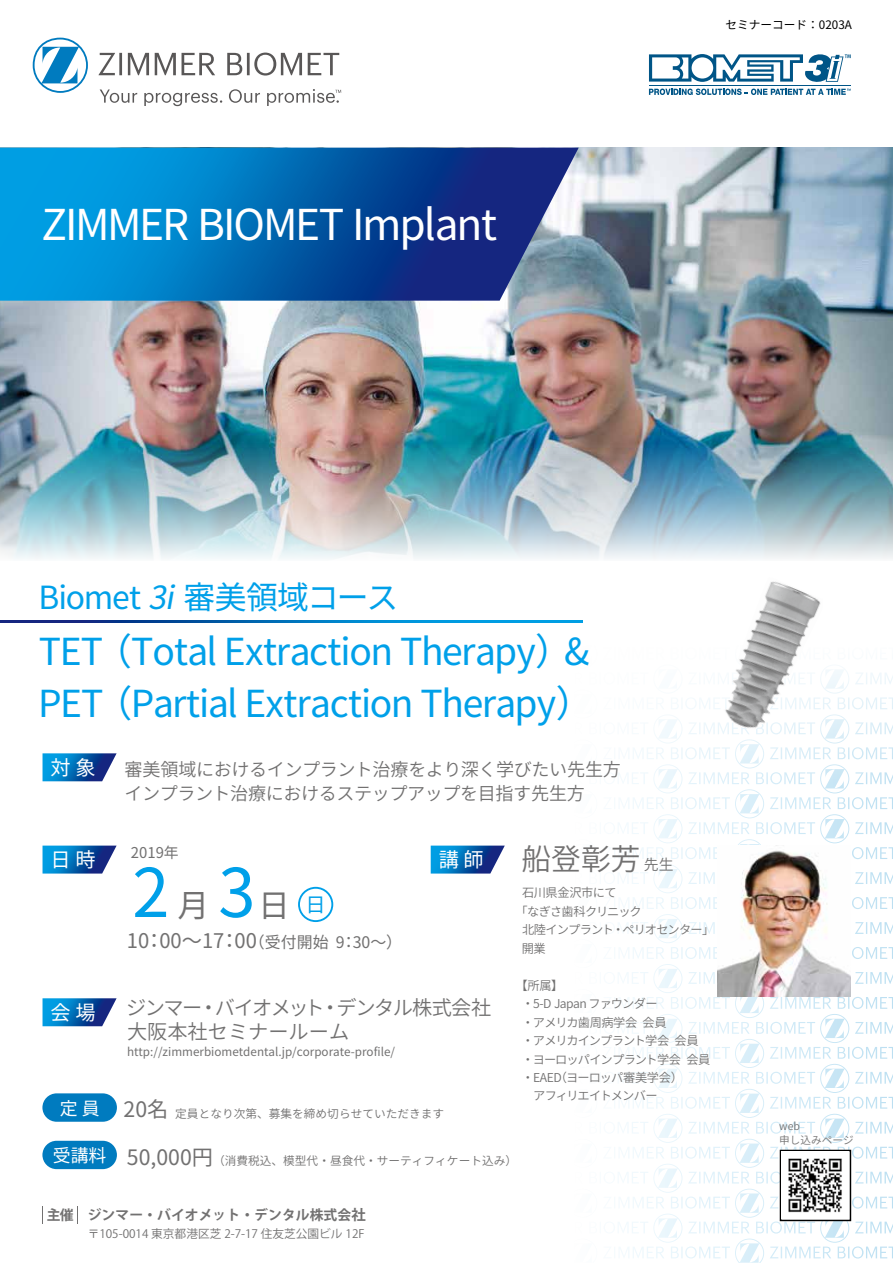
<style>
.page{position:relative;width:893px;height:1263px;background:#fff}
.page>*{position:absolute;margin:0;border:0;box-sizing:border-box;transform-origin:0 0}
.t1{font:66.9px "Noto Sans CJ Kjp";color:#00a0e9}
.t2{font:42.45px "Noto Sans CJ Kjp";letter-spacing:-.045em;color:#fff}
.t3{font:37.2px/51.6px "Noto Sans CJ Kjp";letter-spacing:-.03em;color:#00a0e9}
.t4{font:31.95px "Noto Sans CJ Kjp";letter-spacing:-.035em;color:#00a0e9}
.t5{font:600 29.7px "Noto Sans CJ Kjp";color:#727171}
.t6{font:600 20.25px/24.5px "Noto Sans CJ Kjp";letter-spacing:-.035em;color:#727171}
.t7{font:20.25px "Noto Sans CJ Kjp";color:#727171}
.t8{font:20.25px "Noto Sans CJ Kjp";color:#fff}
.t9{font:600 18px/24.5px "Noto Sans CJ Kjp";letter-spacing:-.02em;color:#727171}
.t10{font:17.85px "Noto Sans CJ Kjp";color:#fff}
.t11{font:14.85px "Noto Sans CJ Kjp";color:#727171}
.t12{font:700 13.8px "Koz Go Pro";letter-spacing:.005em;color:#727171}
.t13{font:600 12.15px "Noto Sans CJ Kjp";letter-spacing:-.06em;color:#727171}
.t14{font:600 12.15px "Noto Sans CJ Kjp";letter-spacing:-.03em;color:#727171}
.t15{font:600 12.15px "Noto Sans CJ Kjp";letter-spacing:-.08em;color:#727171}
.t16{font:600 11.7px "Noto Sans CJ Kjp";color:#727171}
.t17{font:11.7px "Noto Sans CJ Kjp";color:#727171}
.t18{font:11.7px "Koz Go Pro";color:#727171}
.t19{font:11.7px "Noto Sans CJ Kjp";color:#000}
.t20{font:600 10.65px/13.8px "Noto Sans CJ Kjp";color:#727171}
.s1{font-style:italic}
.s2{font-size:31.95px;color:#727171}
.s3{font-size:20.25px}
.s4{font-size:15.9px}
.s5{font-weight:400;font-size:21.3px}
.s6{font-size:14.4px}
.s7{font-size:14.85px}
</style>
<div class="page">
<img style="left:0;top:148px;width:893px;height:295px">
<img style="left:0;top:443px;width:893px;height:116px">
<svg style="left:99px;top:53px;width:240px;height:23px"></svg>
<svg style="left:33px;top:38px;width:55px;height:55px"></svg>
<svg style="left:100px;top:89px;width:37px;height:14px"></svg>
<svg style="left:144px;top:93px;width:78px;height:13px"></svg>
<svg style="left:229px;top:89px;width:31px;height:14px"></svg>
<svg style="left:267px;top:89px;width:74px;height:17px"></svg>
<svg style="left:649px;top:54px;width:202px;height:28px"></svg>
<svg style="left:649px;top:89px;width:202px;height:6px"></svg>
<hr style="left:649px;top:85px;width:202px;height:1px;background:#005587">
<svg style="left:0;top:148px;width:579px;height:153px;background:#0f6ab2"></svg>
<svg style="left:556px;top:622px;width:337px;height:641px"></svg>
<div style="left:42px;top:1093px;width:75px;height:29px;background:#007bbf;border-radius:14px"></div>
<svg style="left:77px;top:1206px;width:1px;height:18px"></svg>
<svg style="left:43px;top:753px;width:74px;height:28px;background:#2076b9"></svg>
<div style="left:298px;top:887px;width:35px;height:35px;border:2px solid #00a0e9;border-radius:50%"></div>
<svg style="left:43px;top:845px;width:74px;height:28px;background:#2277ba"></svg>
<svg style="left:431px;top:845px;width:74px;height:28px;background:#2176ba"></svg>
<div style="left:42px;top:1141px;width:75px;height:28px;background:#007bbf;border-radius:14px"></div>
<svg style="left:0;top:620px;width:583px;height:2px"></svg>
<div style="left:780px;top:1150px;width:71px;height:71px;border:1px solid #000"></div>
<img style="left:724px;top:581px;width:99px;height:149px">
<img style="left:717px;top:845px;width:133px;height:151px">
<svg style="left:43px;top:998px;width:74px;height:28px;background:#2075b9"></svg>
<img style="left:782px;top:1152px;width:67px;height:67px">
<h2 class="t2" style="left:41px;top:201px;width:457px">ZIMMER BIOMET Implant</h2>
<p class="t19" style="left:725px;top:18px;width:128px">セミナーコード：0203A</p>
<h3 class="t4" style="left:39px;top:579px;width:153px">Biomet <span class="s1">3i</span></h3>
<h3 class="t4" style="left:184px;top:579px;width:216px">審美領域コース</h3>
<h3 class="t3" style="left:38px;top:627px;width:556px">TET（Total Extraction Therapy）&amp;<br>PET（Partial Extraction Therapy）</h3>
<h3 class="t8" style="left:51px;top:756px;width:46px">対 象</h3>
<h3 class="t9" style="left:124px;top:757px;width:498px">審美領域におけるインプラント治療をより深く学びたい先生方インプラント治療におけるステップアップを目指す先生方</h3>
<p class="t11" style="left:131px;top:844px;width:49px">2019年</p>
<h3 class="t8" style="left:51px;top:848px;width:46px">日 時</h3>
<h3 class="t8" style="left:439px;top:848px;width:46px">講 師</h3>
<h1 class="t1" style="left:132px;top:855px;width:195px">2<span class="s2">月</span>3<span class="s2">日</span> <span class="s3">日</span></h1>
<h3 class="t7" style="left:127px;top:929px;width:277px">10：00～17：00<span class="s4">（受付開始 9：30～）</span></h3>
<h3 class="t8" style="left:51px;top:1001px;width:46px">会 場</h3>
<h3 class="t6" style="left:126px;top:995px;width:366px">ジンマー・バイオメット・デンタル株式会社大阪本社セミナールーム</h3>
<p class="t17" style="left:127px;top:1045px;width:270px">http://zimmerbiometdental.jp/corporate-profile/</p>
<p class="t16" style="left:124px;top:1107px;width:322px"><span class="s5">20名</span>定員となり次第、募集を締め切らせていただきます</p>
<h3 class="t10" style="left:60px;top:1098px;width:41px">定 員</h3>
<h3 class="t10" style="left:53px;top:1145px;width:55px">受講料</h3>
<p class="t16" style="left:127px;top:1154px;width:392px"><span class="s5">50,000円</span>（消費税込、模型代・昼食代・サーティフィケート込み）</p>
<p class="t12" style="left:47px;top:1206px;width:320px">主催 ジンマー・バイオメット・デンタル株式会<span class="s6">社</span></p>
<p class="t18" style="left:88px;top:1226px;width:278px">〒105-0014 東京都港区芝 2-7-17 住友芝公園ビル 12F</p>
<h3 class="t5" style="left:521px;top:843px;width:154px">船登彰芳 <span class="s7">先生</span></h3>
<p class="t14" style="left:522px;top:886px;width:96px">石川県金沢市にて</p>
<p class="t13" style="left:516px;top:904px;width:128px">「なぎさ歯科クリニック</p>
<p class="t13" style="left:522px;top:923px;width:194px">北陸インプラント・ペリオセンター」</p>
<p class="t13" style="left:522px;top:941px;width:25px">開業</p>
<p class="t13" style="left:515px;top:978px;width:49px">【所属】</p>
<p class="t13" style="left:522px;top:997px;width:138px">・5-D Japan ファウンダー</p>
<p class="t13" style="left:522px;top:1015px;width:146px">・アメリカ歯周病学会 会員</p>
<p class="t13" style="left:522px;top:1034px;width:178px">・アメリカインプラント学会 会員</p>
<p class="t13" style="left:522px;top:1052px;width:190px">・ヨーロッパインプラント学会 会員</p>
<p class="t14" style="left:522px;top:1071px;width:163px">・EAED（ヨーロッパ審美学会）</p>
<p class="t15" style="left:533px;top:1089px;width:126px">アフィリエイトメンバー</p>
<p class="t20" style="left:779px;top:1119px;width:76px">web<br>申し込みページ</p>
</div>
